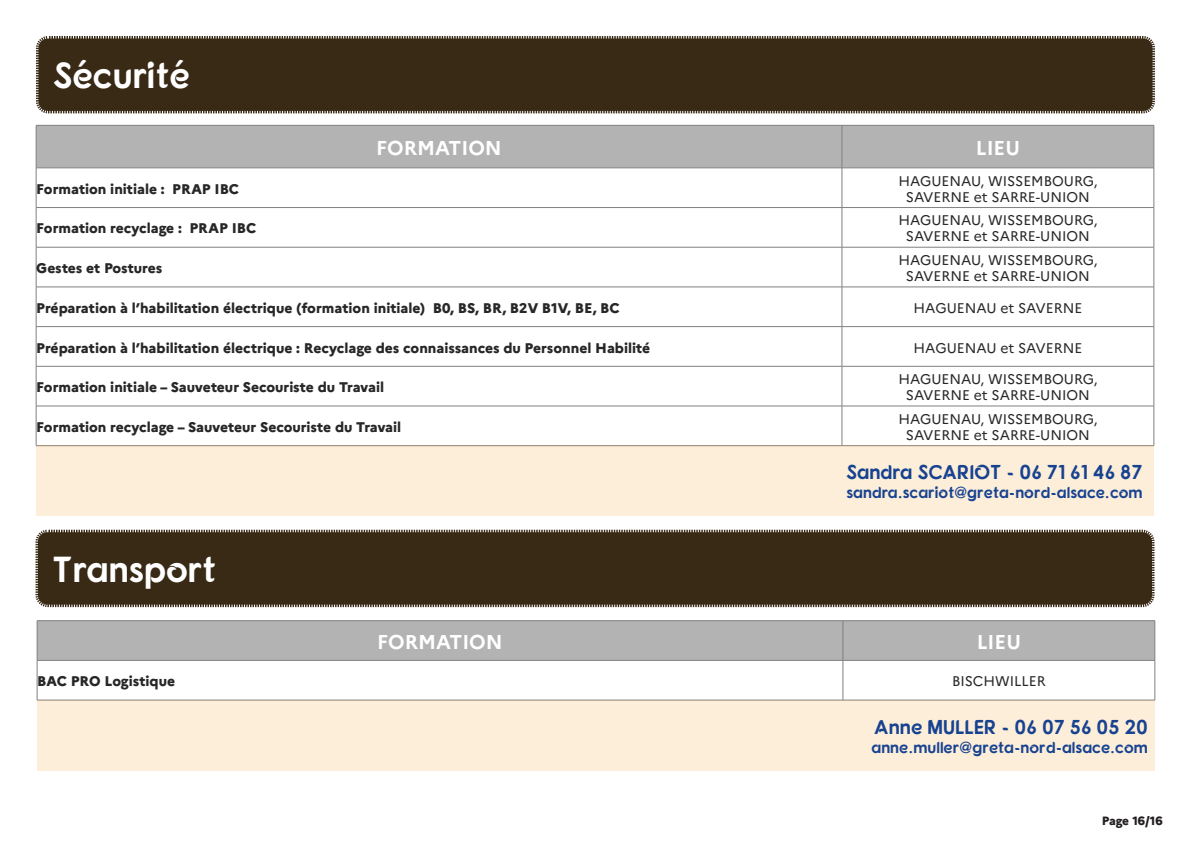
<style>
.page{position:relative;width:1191px;height:842px;background:#fff}
.page>*{position:absolute;margin:0;border:0;box-sizing:border-box;transform-origin:0 0}
.t1{font:36px "Fonarto";color:#fff}
.t2{font:20px "Fonarto";color:#174290}
.t3{font:700 20px "Marianne";color:#fff}
.t4{font:16px "Fonarto";color:#174290}
.t5{font:800 14px "Marianne";color:#272727}
.t6{font:14px "Marianne";color:#272727}
.t7{font:800 12px "Marianne";color:#231f20}
</style>
<div class="page">
<svg style="left:36px;top:36px;width:1119px;height:78px;background:#40311e"></svg>
<div style="left:37px;top:126px;width:1116px;height:42px;background:#b3b3b3"></div>
<svg style="left:37px;top:169px;width:1116px;height:276px"></svg>
<hr style="left:36px;top:125px;width:806px;height:1px;background:#808080">
<hr style="left:36px;top:125px;width:1px;height:43px;background:#808080">
<hr style="left:842px;top:125px;width:312px;height:1px;background:#808080">
<hr style="left:841px;top:125px;width:1px;height:43px;background:#808080">
<hr style="left:1153px;top:125px;width:1px;height:43px;background:#808080">
<hr style="left:36px;top:168px;width:806px;height:1px;background:#808080">
<hr style="left:36px;top:168px;width:1px;height:39px;background:#808080">
<hr style="left:842px;top:168px;width:312px;height:1px;background:#808080">
<hr style="left:841px;top:168px;width:1px;height:39px;background:#808080">
<hr style="left:1153px;top:168px;width:1px;height:39px;background:#808080">
<hr style="left:36px;top:207px;width:806px;height:1px;background:#808080">
<hr style="left:36px;top:208px;width:1px;height:39px;background:#808080">
<hr style="left:842px;top:207px;width:312px;height:1px;background:#808080">
<hr style="left:841px;top:208px;width:1px;height:39px;background:#808080">
<hr style="left:1153px;top:208px;width:1px;height:39px;background:#808080">
<hr style="left:36px;top:247px;width:806px;height:1px;background:#808080">
<hr style="left:36px;top:247px;width:1px;height:40px;background:#808080">
<hr style="left:842px;top:247px;width:312px;height:1px;background:#808080">
<hr style="left:841px;top:247px;width:1px;height:40px;background:#808080">
<hr style="left:1153px;top:247px;width:1px;height:40px;background:#808080">
<hr style="left:36px;top:287px;width:806px;height:1px;background:#808080">
<hr style="left:36px;top:287px;width:1px;height:39px;background:#808080">
<hr style="left:842px;top:287px;width:312px;height:1px;background:#808080">
<hr style="left:841px;top:287px;width:1px;height:39px;background:#808080">
<hr style="left:1153px;top:287px;width:1px;height:39px;background:#808080">
<hr style="left:36px;top:326px;width:806px;height:1px;background:#808080">
<hr style="left:36px;top:327px;width:1px;height:39px;background:#808080">
<hr style="left:842px;top:326px;width:312px;height:1px;background:#808080">
<hr style="left:841px;top:327px;width:1px;height:39px;background:#808080">
<hr style="left:1153px;top:327px;width:1px;height:39px;background:#808080">
<hr style="left:36px;top:366px;width:806px;height:1px;background:#808080">
<hr style="left:36px;top:366px;width:1px;height:40px;background:#808080">
<hr style="left:842px;top:366px;width:312px;height:1px;background:#808080">
<hr style="left:841px;top:366px;width:1px;height:40px;background:#808080">
<hr style="left:1153px;top:366px;width:1px;height:40px;background:#808080">
<hr style="left:36px;top:406px;width:806px;height:1px;background:#808080">
<hr style="left:36px;top:406px;width:1px;height:39px;background:#808080">
<hr style="left:842px;top:406px;width:312px;height:1px;background:#808080">
<hr style="left:841px;top:406px;width:1px;height:39px;background:#808080">
<hr style="left:1153px;top:406px;width:1px;height:39px;background:#808080">
<div style="left:36px;top:445px;width:1118px;height:71px;background:#fdeed9"></div>
<svg style="left:35px;top:529px;width:1120px;height:79px;background:#423421"></svg>
<div style="left:38px;top:621px;width:1116px;height:39px;background:#b3b3b3"></div>
<hr style="left:37px;top:620px;width:806px;height:1px;background:#808080">
<hr style="left:37px;top:621px;width:1px;height:39px;background:#808080">
<hr style="left:843px;top:620px;width:312px;height:1px;background:#808080">
<hr style="left:842px;top:621px;width:1px;height:39px;background:#808080">
<hr style="left:1154px;top:621px;width:1px;height:39px;background:#808080">
<hr style="left:37px;top:660px;width:806px;height:1px;background:#808080">
<hr style="left:37px;top:660px;width:1px;height:40px;background:#808080">
<hr style="left:843px;top:660px;width:312px;height:1px;background:#808080">
<hr style="left:842px;top:660px;width:1px;height:40px;background:#808080">
<hr style="left:1154px;top:660px;width:1px;height:40px;background:#808080">
<div style="left:37px;top:700px;width:1118px;height:71px;background:#fdeed9"></div>
<p class="t1" style="left:53px;top:53px;width:139px">Sécurité</p>
<p class="t5" style="left:36px;top:178px;width:204px">Formation initiale : PRAP IBC</p>
<p class="t5" style="left:36px;top:218px;width:221px">Formation recyclage : PRAP IBC</p>
<p class="t5" style="left:36px;top:257px;width:127px">Gestes et Postures</p>
<p class="t3" style="left:376px;top:132px;width:127px">FORMATION</p>
<p class="t3" style="left:975px;top:132px;width:46px">LIEU</p>
<p class="t6" style="left:898px;top:170px;width:201px">HAGUENAU, WISSEMBOURG,</p>
<p class="t6" style="left:906px;top:186px;width:185px">SAVERNE et SARRE-UNION</p>
<p class="t6" style="left:898px;top:210px;width:201px">HAGUENAU, WISSEMBOURG,</p>
<p class="t6" style="left:906px;top:226px;width:185px">SAVERNE et SARRE-UNION</p>
<p class="t6" style="left:898px;top:249px;width:201px">HAGUENAU, WISSEMBOURG,</p>
<p class="t6" style="left:906px;top:265px;width:185px">SAVERNE et SARRE-UNION</p>
<p class="t5" style="left:36px;top:297px;width:585px">Préparation à l’habilitation électrique (formation initiale) B0, BS, BR, B2V B1V, BE, BC</p>
<p class="t6" style="left:913px;top:297px;width:170px">HAGUENAU et SAVERNE</p>
<p class="t5" style="left:36px;top:337px;width:615px">Préparation à l’habilitation électrique : Recyclage des connaissances du Personnel Habilité</p>
<p class="t6" style="left:913px;top:337px;width:170px">HAGUENAU et SAVERNE</p>
<p class="t5" style="left:36px;top:376px;width:349px">Formation initiale – Sauveteur Secouriste du Travail</p>
<p class="t6" style="left:898px;top:368px;width:201px">HAGUENAU, WISSEMBOURG,</p>
<p class="t6" style="left:906px;top:384px;width:185px">SAVERNE et SARRE-UNION</p>
<p class="t5" style="left:36px;top:416px;width:366px">Formation recyclage – Sauveteur Secouriste du Travail</p>
<p class="t1" style="left:52px;top:547px;width:165px">Transport</p>
<p class="t6" style="left:898px;top:408px;width:201px">HAGUENAU, WISSEMBOURG,</p>
<p class="t6" style="left:906px;top:424px;width:185px">SAVERNE et SARRE-UNION</p>
<p class="t2" style="left:846px;top:459px;width:298px">Sandra SCARIOT - 06 71 61 46 87</p>
<p class="t4" style="left:846px;top:482px;width:298px">sandra.scariot@greta-nord-alsace.com</p>
<p class="t3" style="left:377px;top:626px;width:127px">FORMATION</p>
<p class="t3" style="left:976px;top:626px;width:46px">LIEU</p>
<p class="t5" style="left:37px;top:670px;width:139px">BAC PRO Logistique</p>
<p class="t6" style="left:952px;top:670px;width:95px">BISCHWILLER</p>
<p class="t2" style="left:873px;top:714px;width:276px">Anne MULLER - 06 07 56 05 20</p>
<p class="t4" style="left:871px;top:737px;width:278px">anne.muller@greta-nord-alsace.com</p>
<p class="t7" style="left:1101px;top:812px;width:62px">Page 16/16</p>
</div>
